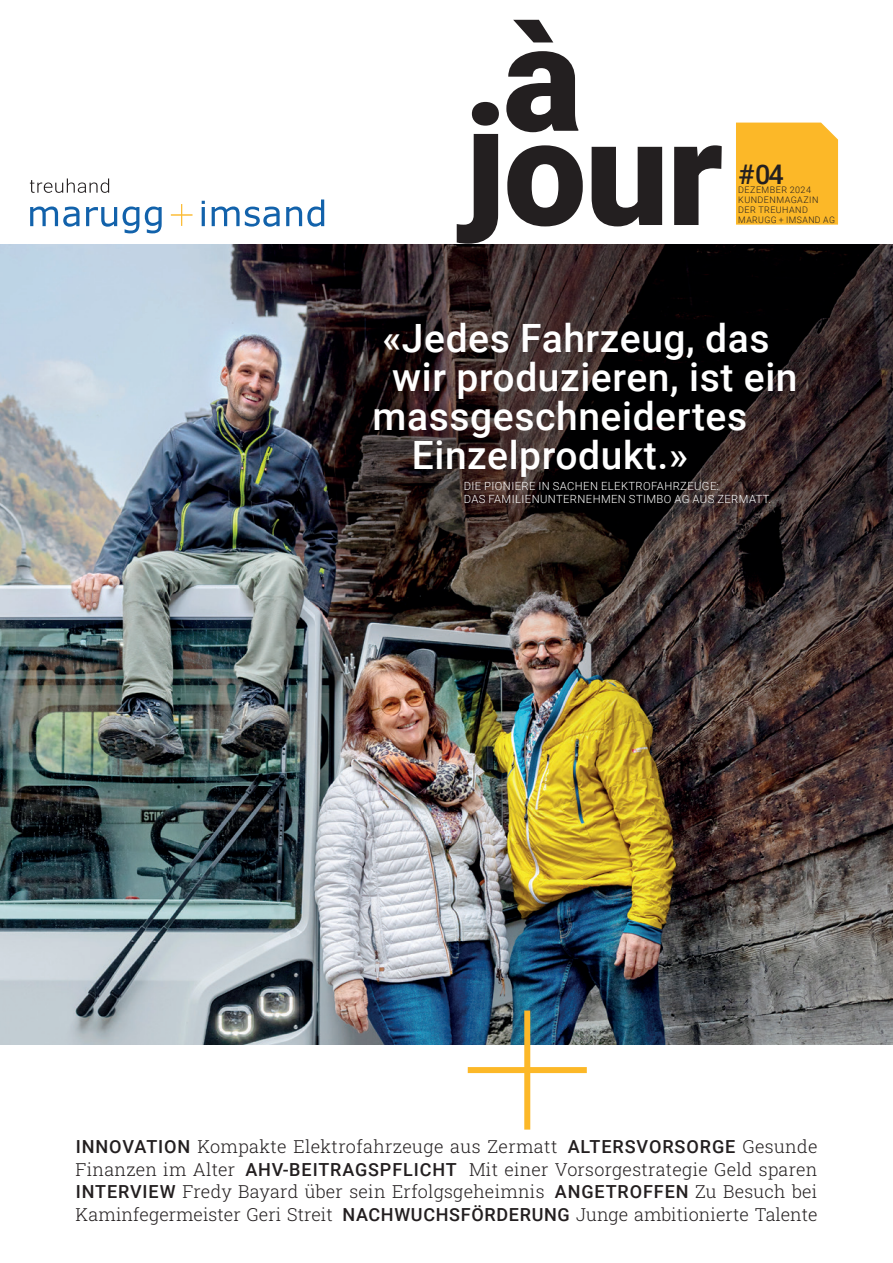
<style>
.page{position:relative;width:893px;height:1263px;background:#fff}
.page>*{position:absolute;margin:0;border:0;box-sizing:border-box;transform-origin:0 0}
.t1{font:900 148.05px "Roboto";color:#231f20}
.t2{font:500 39px "Roboto";letter-spacing:.015em;color:#fff}
.t3{font:500 27px "Roboto";color:#231f20}
.t4{font:300 18px/22.5px "Roboto Slab";color:#231f20;text-align:justify}
.t5{font:300 11.25px/12.8px "Roboto";letter-spacing:.035em;color:#fff}
.t6{font:300 9px/9.8px "Roboto";letter-spacing:.05em;color:#231f20}
.s1{font-family:"Roboto";font-weight:500}
</style>
<div class="page">
<img style="left:0;top:245px;width:893px;height:799px">
<svg style="left:30px;top:178px;width:79px;height:15px"></svg>
<svg style="left:30px;top:206px;width:49px;height:21px"></svg>
<svg style="left:86px;top:207px;width:31px;height:20px"></svg>
<svg style="left:123px;top:206px;width:16px;height:27px"></svg>
<svg style="left:145px;top:206px;width:17px;height:27px"></svg>
<hr style="left:202px;top:207px;width:3px;height:19px;background:#1262ab">
<svg style="left:212px;top:206px;width:68px;height:21px"></svg>
<svg style="left:286px;top:199px;width:38px;height:28px"></svg>
<svg style="left:171px;top:204px;width:21px;height:22px"></svg>
<div style="left:736px;top:123px;width:102px;height:102px;background:#fcb828"></div>
<div style="left:524px;top:1010px;width:6px;height:119px;background:#fcb828"></div>
<div style="left:468px;top:1067px;width:119px;height:6px;background:#fcb828"></div>
<h1 class="t1" style="left:503px;top:-26px;width:80px">à</h1>
<h1 class="t1" style="left:465px;top:69px;width:260px">jour</h1>
<h3 class="t3" style="left:738px;top:155px;width:47px">#04</h3>
<p class="t6" style="left:738px;top:185px;width:98px">DEZEMBER 2024<br>KUNDENMAGAZIN<br>DER TREUHAND<br>MARUGG + IMSAND AG</p>
<h2 class="t2" style="left:382px;top:310px;width:389px">«Jedes Fahrzeug, das</h2>
<h2 class="t2" style="left:392px;top:349px;width:407px">wir produzieren, ist ein</h2>
<h2 class="t2" style="left:373px;top:388px;width:376px">massgeschneidertes</h2>
<h2 class="t2" style="left:412px;top:427px;width:278px">Einzelprodukt.»</h2>
<p class="t5" style="left:464px;top:479px;width:309px">DIE PIONIERE IN SACHEN ELEKTROFAHRZEUGE:<br>DAS FAMILIENUNTERNEHMEN STIMBO AG AUS ZERMATT.</p>
<p class="t4" style="left:75px;top:1135px;width:743px"><span class="s1">INNOVATION</span> Kompakte Elektrofahrzeuge aus Zermatt <span class="s1">ALTERSVORSORGE</span> Gesunde Finanzen im Alter <span class="s1">AHV-BEITRAGSPFLICHT</span> Mit einer Vorsorgestrategie Geld sparen <span class="s1">INTERVIEW</span> Fredy Bayard über sein Erfolgsgeheimnis <span class="s1">ANGETROFFEN</span> Zu Besuch bei Kaminfegermeister Geri Streit <span class="s1">NACHWUCHSFÖRDERUNG</span> Junge ambitionierte Talente</p>
</div>
